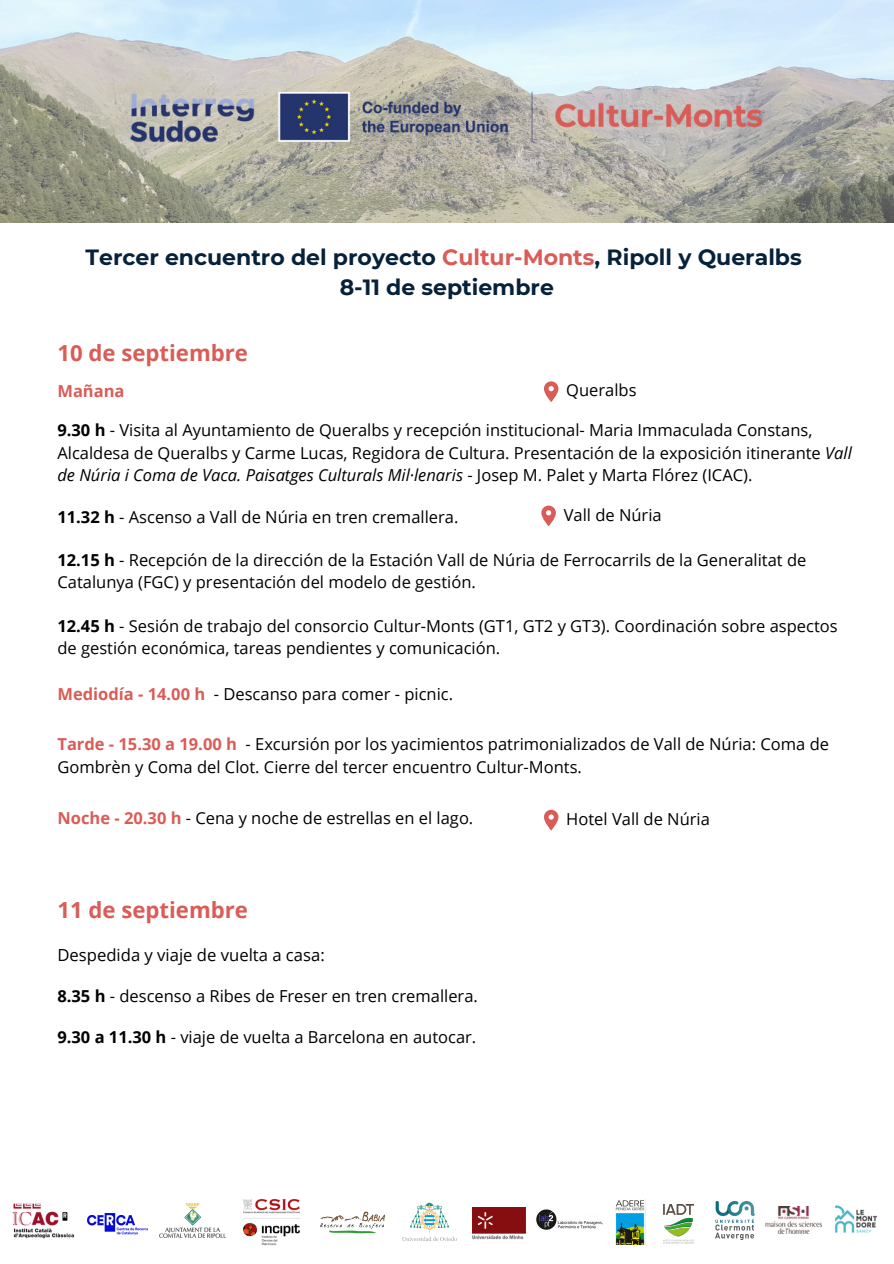
<style>
.page{position:relative;width:894px;height:1264px;background:#fff}
.page>*{position:absolute;margin:0;border:0;box-sizing:border-box;transform-origin:0 0}
.t1{font:700 22.2px "Open Sans";color:#da5c57}
.t2{font:700 22.05px/30.3px "Montserrat";color:#06213a;text-align:center}
.t3{font:16.65px "Open Sans";color:#000}
.t4{font:16.5px/22.5px "Open Sans";color:#000}
.t5{font:700 16.5px "Open Sans";color:#da5c57}
.s1{color:#da5c57}
.s2{font-weight:700}
.s3{font-style:italic}
.s4{font-weight:700;color:#da5c57}
</style>
<div class="page">
<svg style="left:544px;top:809px;width:14px;height:21px"></svg>
<img style="left:0;top:0;width:893px;height:223px">
<img style="left:125px;top:89px;width:654px;height:55px">
<svg style="left:544px;top:381px;width:14px;height:20px"></svg>
<svg style="left:541px;top:505px;width:14px;height:21px"></svg>
<img style="left:12px;top:1203px;width:62px;height:36px">
<img style="left:402px;top:1202px;width:55px;height:39px">
<img style="left:160px;top:1203px;width:65px;height:33px">
<img style="left:320px;top:1211px;width:65px;height:22px">
<img style="left:536px;top:1209px;width:67px;height:21px">
<img style="left:715px;top:1201px;width:39px;height:38px">
<img style="left:835px;top:1205px;width:43px;height:28px">
<img style="left:615px;top:1200px;width:30px;height:44px">
<img style="left:663px;top:1204px;width:30px;height:39px">
<img style="left:765px;top:1206px;width:56px;height:27px">
<img style="left:243px;top:1199px;width:56px;height:46px">
<img style="left:472px;top:1207px;width:53px;height:32px">
<img style="left:88px;top:1213px;width:59px;height:21px">
<p class="t2" style="left:86px;top:242px;width:717px">Tercer encuentro del proyecto <span class="s1">Cultur-Monts</span>, Ripoll y Queralbs<br>8-11 de septiembre</p>
<p class="t1" style="left:57px;top:338px;width:192px">10 de septiembre</p>
<h1 class="t5" style="left:57px;top:380px;width:69px">Mañana</h1>
<h1 class="t4" style="left:566px;top:379px;width:72px">Queralbs</h1>
<h1 class="t4" style="left:57px;top:419px;width:795px"><span class="s2">9.30 h</span> - Visita al Ayuntamiento de Queralbs y recepción institucional- Maria Immaculada Constans,<br>Alcaldesa de Queralbs y Carme Lucas, Regidora de Cultura. Presentación de la exposición itinerante <span class="s3">Vall de Núria i Coma de Vaca. Paisatges Culturals Mil·lenaris</span> - Josep M. Palet y Marta Flórez (ICAC).</h1>
<p class="t4" style="left:563px;top:503px;width:99px">Vall de Núria</p>
<p class="t4" style="left:57px;top:505px;width:402px"><span class="s2">11.32 h</span> - Ascenso a Vall de Núria en tren cremallera.</p>
<p class="t4" style="left:57px;top:548px;width:750px"><span class="s2">12.15 h</span> - Recepción de la dirección de la Estación Vall de Núria de Ferrocarrils de la Generalitat de<br>Catalunya (FGC) y presentación del modelo de gestión.</p>
<p class="t4" style="left:57px;top:614px;width:781px"><span class="s2">12.45 h</span> - Sesión de trabajo del consorcio Cultur-Monts (GT1, GT2 y GT3). Coordinación sobre aspectos de gestión económica, tareas pendientes y comunicación.</p>
<h2 class="t4" style="left:57px;top:682px;width:397px"><span class="s4">Mediodía - 14.00 h</span> - Descanso para comer - picnic.</h2>
<p class="t4" style="left:57px;top:732px;width:772px"><span class="s4">Tarde - 15.30 a 19.00 h</span> - Excursión por los yacimientos patrimonializados de Vall de Núria: Coma de<br>Gombrèn y Coma del Clot. Cierre del tercer encuentro Cultur-Monts.</p>
<p class="t4" style="left:57px;top:806px;width:417px"><span class="s4">Noche - 20.30 h</span> - Cena y noche de estrellas en el lago.</p>
<p class="t4" style="left:566px;top:807px;width:145px">Hotel Vall de Núria</p>
<p class="t1" style="left:57px;top:894px;width:192px">11 de septiembre</p>
<p class="t3" style="left:57px;top:943px;width:269px">Despedida y viaje de vuelta a casa:</p>
<p class="t4" style="left:57px;top:984px;width:422px"><span class="s2">8.35 h</span> - descenso a Ribes de Freser en tren cremallera.</p>
<p class="t4" style="left:57px;top:1025px;width:420px"><span class="s2">9.30 a 11.30 h</span> - viaje de vuelta a Barcelona en autocar.</p>
</div>
